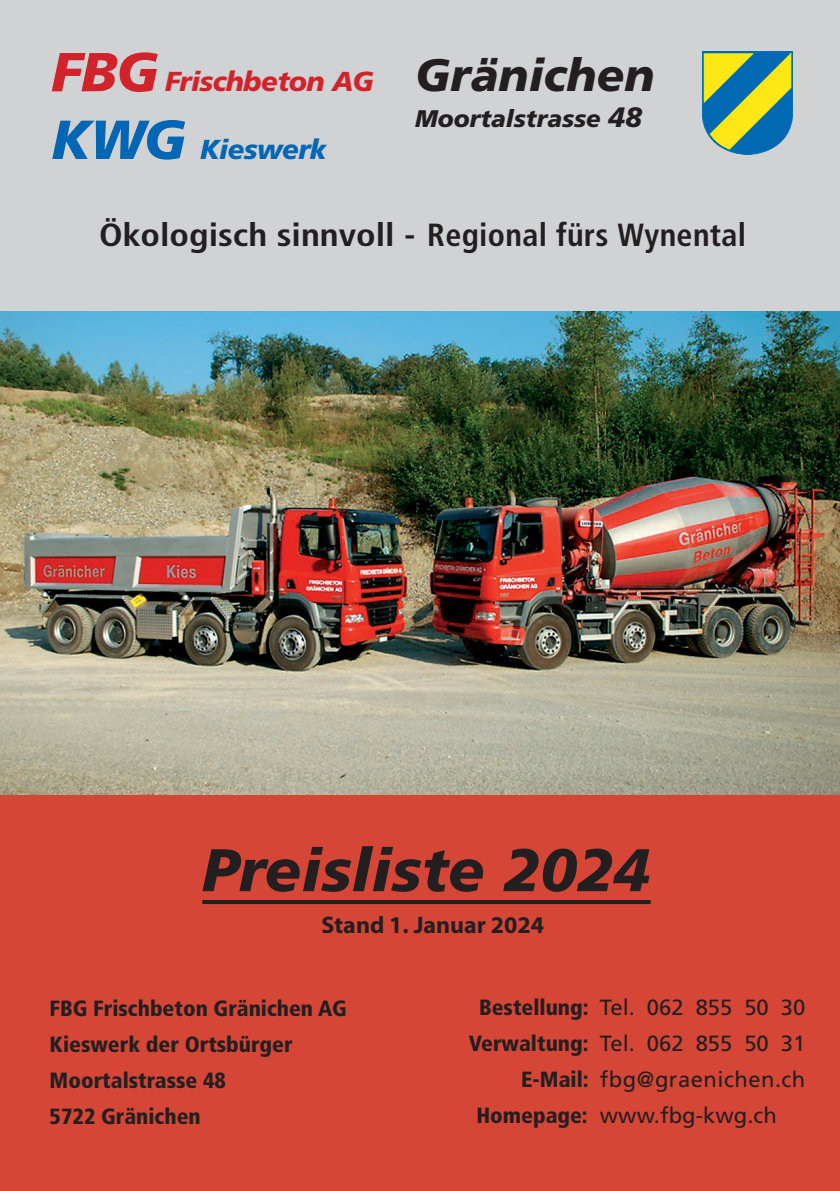
<style>
.page{position:relative;width:840px;height:1191px;background:#fff}
.page>*{position:absolute;margin:0;border:0;box-sizing:border-box;transform-origin:0 0}
.t1{font:italic 900 60px "Frutiger";color:#231f20}
.t2{font:italic 900 45.4px "Frutiger";color:#231f20}
.t3{font:700 condensed 32px "Frutiger";letter-spacing:.01em;color:#231f20;scale:1.14 1}
.t4{font:italic 900 27.4px "Frutiger";letter-spacing:-.025em;color:#d1232a}
.t5{font:italic 900 27.4px "Frutiger";letter-spacing:-.025em;color:#0166b3}
.t6{font:700 24px "Myriad Pro";color:#231f20}
.t7{font:italic 900 24px "Frutiger";color:#231f20}
.t8{font:900 condensed 22px/36px "Frutiger";color:#231f20}
.t9{font:22px/36px "Frutiger";color:#231f20;text-align:justify}
.s1{font-size:54.8px}
.s2{font-size:28px}
</style>
<div class="page">
<div style="left:0;top:0;width:839px;height:312px;background:#d1d2d4"></div>
<div style="left:0;top:794px;width:839px;height:397px;background:#d54636"></div>
<hr style="left:202px;top:900px;width:448px;height:4px;background:#231f20">
<img style="left:0;top:312px;width:839px;height:482px">
<svg style="left:702px;top:51px;width:90px;height:104px"></svg>
<p class="t4" style="left:51px;top:65px;width:324px"><span class="s1">FBG</span> Frischbeton AG</p>
<p class="t5" style="left:51px;top:133px;width:276px"><span class="s1">KWG</span> Kieswerk</p>
<h2 class="t2" style="left:415px;top:48px;width:241px">Gränichen</h2>
<p class="t7" style="left:415px;top:104px;width:228px">Moortalstrasse <span class="s2">48</span></p>
<h3 class="t3" style="left:99px;top:216px;width:568px">Ökologisch sinnvoll - Regional fürs Wynental</h3>
<h1 class="t1" style="left:202px;top:834px;width:449px">Preisliste 2024</h1>
<p class="t6" style="left:321px;top:909px;width:224px">Stand 1. Januar 2024</p>
<p class="t8" style="left:50px;top:990px;width:298px">FBG Frischbeton Gränichen AG<br>Kieswerk der Ortsbürger<br>Moortalstrasse 48<br>5722 Gränichen</p>
<p class="t8" style="left:468px;top:989px;width:121px;text-align:right">Bestellung:<br>Verwaltung:<br>E-Mail:<br>Homepage:</p>
<p class="t9" style="left:599px;top:989px;width:207px">Tel. 062 855 50 30<br>Tel. 062 855 50 31 fbg@graenichen.ch www.fbg-kwg.ch</p>
</div>
